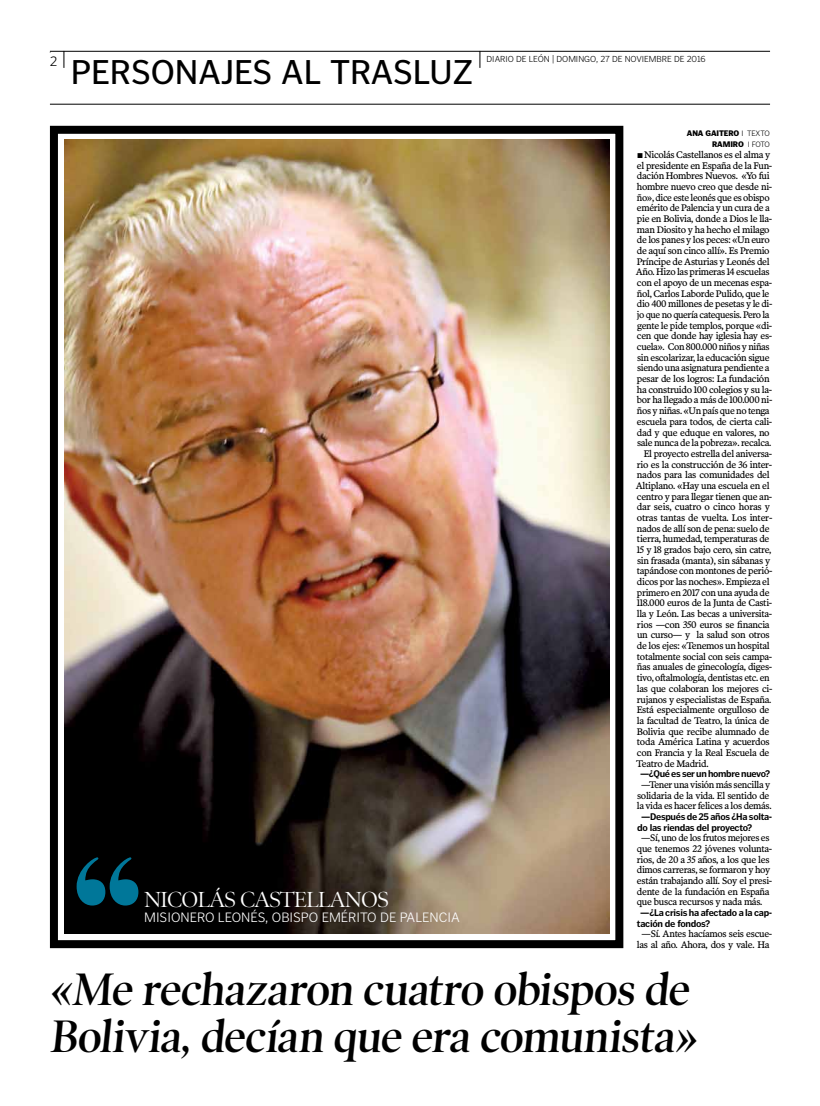
<style>
.page{position:relative;width:820px;height:1106px;background:#fff}
.page>*{position:absolute;margin:0;border:0;box-sizing:border-box;transform-origin:0 0}
.t1{font:46px/47px "Poynter OS Display Narrow Sembld";color:#000;scale:.95 1}
.t2{font:35px "Poynter Gothic Text";color:#000}
.t3{font:22px "Poynter OS Display";letter-spacing:-.025em;color:#fff}
.t4{font:300 14px "Poynter Gothic Text";color:#fff}
.t5{font:300 14px "Poynter Gothic Text";color:#000}
.t6{font:9.7px/10.7px "Poynter OS Text Three L";letter-spacing:-.03em;color:#000;text-align:center}
.t7{font:9.7px/10.7px "Poynter OS Text Three L";letter-spacing:-.03em;color:#000;text-align:center;scale:.96 1}
.t8{font:700 9.7px/10.7px "Poynter Gothic Text";letter-spacing:-.035em;color:#000;scale:.96 1}
.t9{font:700 9.7px/10.7px "Poynter Gothic Text";letter-spacing:-.035em;color:#000}
.t10{font:9.7px "Poynter OS Text Three L";letter-spacing:-.03em;color:#000;scale:.95 1}
.t11{font:300 9px "Poynter Gothic Text";color:#000}
.t12{font:900 8px/10.7px "Poynter Gothic Text";letter-spacing:-.01em;color:#000}
.t13{font:300 8px "Poynter Gothic Text";color:#000}
.s1{font-size:18px}
.s2{font-weight:300}
</style>
<div class="page">
<div style="left:50px;top:126px;width:573px;height:822px;border:8px solid #000"></div>
<img style="left:64px;top:140px;width:545px;height:793px">
<svg style="left:77px;top:857px;width:61px;height:48px;background:#003c4d"></svg>
<hr style="left:50px;top:104px;width:719px;height:1px;background:#000">
<hr style="left:50px;top:51px;width:719px;height:1px;background:#000">
<h3 class="t5" style="left:50px;top:53px;width:18px">2 <span class="s1">|</span></h3>
<h2 class="t2" style="left:71px;top:52px;width:404px">PERSONAJES AL TRASLUZ</h2>
<p class="t11" style="left:477px;top:54px;width:229px"><span class="s1">|</span> DIARIO DE LEÓN | DOMINGO, 27 DE NOVIEMBRE DE 2016</p>
<h3 class="t3" style="left:144px;top:886px;width:246px">NICOLÁS CASTELLANOS</h3>
<h3 class="t4" style="left:144px;top:909px;width:317px">MISIONERO LEONÉS, OBISPO EMÉRITO DE PALENCIA</h3>
<p class="t12" style="left:712px;top:128px;width:59px;text-indent:-25px">ANA GAITERO <span class="s2">I TEXTO<br></span>RAMIRO</p>
<p class="t13" style="left:747px;top:140px;width:23px">I FOTO</p>
<p class="t6" style="left:644px;top:149px;width:127px">Nicolás Castellanos es el alma y</p>
<p class="t6" style="left:636px;top:159px;width:137px">el presidente en España de la Fun-</p>
<p class="t6" style="left:636px;top:170px;width:134px">dación Hombres Nuevos. «Yo fui</p>
<p class="t6" style="left:636px;top:181px;width:137px">hombre nuevo creo que desde ni-</p>
<p class="t7" style="left:636px;top:191px;width:140px">ño», dice este leonés que es obispo</p>
<p class="t7" style="left:636px;top:202px;width:140px">emérito de Palencia y un cura de a</p>
<p class="t6" style="left:636px;top:213px;width:137px">pie en Bolivia, donde a Dios le lla-</p>
<p class="t6" style="left:636px;top:224px;width:134px">man Diosito y ha hecho el milago</p>
<p class="t7" style="left:636px;top:234px;width:140px">de los panes y los peces: «Un euro</p>
<p class="t6" style="left:636px;top:245px;width:134px">de aquí son cinco allí». Es Premio</p>
<p class="t6" style="left:636px;top:256px;width:134px">Príncipe de Asturias y Leonés del</p>
<p class="t7" style="left:635px;top:266px;width:141px">Año. Hizo las primeras 14 escuelas</p>
<p class="t6" style="left:636px;top:277px;width:137px">con el apoyo de un mecenas espa-</p>
<p class="t6" style="left:636px;top:288px;width:134px">ñol, Carlos Laborde Pulido, que le</p>
<p class="t7" style="left:636px;top:298px;width:143px">dio 400 millones de pesetas y le di-</p>
<p class="t10" style="left:636px;top:308px;width:141px">jo que no quería catequesis. Pero la</p>
<p class="t6" style="left:637px;top:320px;width:137px">gente le pide templos, porque «di-</p>
<p class="t6" style="left:636px;top:330px;width:137px">cen que donde hay iglesia hay es-</p>
<p class="t7" style="left:636px;top:341px;width:139px">cuela». Con 800.000 niños y niñas</p>
<p class="t6" style="left:636px;top:352px;width:134px">sin escolarizar, la educación sigue</p>
<p class="t7" style="left:636px;top:362px;width:139px">siendo una asignatura pendiente a</p>
<p class="t6" style="left:636px;top:373px;width:134px">pesar de los logros: La fundación</p>
<p class="t6" style="left:636px;top:384px;width:137px">ha construido 100 colegios y su la-</p>
<p class="t6" style="left:636px;top:394px;width:137px">bor ha llegado a más de 100.000 ni-</p>
<p class="t7" style="left:636px;top:405px;width:140px">ños y niñas. «Un país que no tenga</p>
<p class="t6" style="left:636px;top:416px;width:137px">escuela para todos, de cierta cali-</p>
<p class="t6" style="left:636px;top:426px;width:134px">dad y que eduque en valores, no</p>
<p class="t6" style="left:636px;top:437px;width:136px">sale nunca de la pobreza». recalca.</p>
<p class="t6" style="left:643px;top:448px;width:130px">El proyecto estrella del aniversa-</p>
<p class="t6" style="left:636px;top:458px;width:137px">rio es la construcción de 36 inter-</p>
<p class="t6" style="left:636px;top:469px;width:134px">nados para las comunidades del</p>
<p class="t6" style="left:635px;top:480px;width:135px">Altiplano. «Hay una escuela en el</p>
<p class="t6" style="left:636px;top:490px;width:137px">centro y para llegar tienen que an-</p>
<p class="t6" style="left:636px;top:501px;width:135px">dar seis, cuatro o cinco horas y</p>
<p class="t6" style="left:636px;top:512px;width:137px">otras tantas de vuelta. Los inter-</p>
<p class="t7" style="left:636px;top:522px;width:139px">nados de allí son de pena: suelo de</p>
<p class="t6" style="left:636px;top:533px;width:134px">tierra, humedad, temperaturas de</p>
<p class="t6" style="left:636px;top:544px;width:136px">15 y 18 grados bajo cero, sin catre,</p>
<p class="t6" style="left:636px;top:554px;width:134px">sin frasada (manta), sin sábanas y</p>
<p class="t7" style="left:636px;top:565px;width:142px">tapándose con montones de perió-</p>
<p class="t6" style="left:636px;top:576px;width:134px">dicos por las noches». Empieza el</p>
<p class="t6" style="left:636px;top:586px;width:134px">primero en 2017 con una ayuda de</p>
<p class="t6" style="left:636px;top:597px;width:137px">118.000 euros de la Junta de Casti-</p>
<p class="t6" style="left:636px;top:608px;width:137px">lla y León. Las becas a universita-</p>
<p class="t6" style="left:636px;top:618px;width:134px">rios —con 350 euros se financia</p>
<p class="t6" style="left:636px;top:629px;width:134px">un curso— y la salud son otros</p>
<p class="t6" style="left:636px;top:640px;width:134px">de los ejes: «Tenemos un hospital</p>
<p class="t6" style="left:636px;top:651px;width:137px">totalmente social con seis campa-</p>
<p class="t6" style="left:636px;top:661px;width:137px">ñas anuales de ginecología, diges-</p>
<p class="t7" style="left:636px;top:672px;width:139px">tivo, oftalmología, dentistas etc. en</p>
<p class="t6" style="left:636px;top:683px;width:137px">las que colaboran los mejores ci-</p>
<p class="t6" style="left:636px;top:693px;width:136px">rujanos y especialistas de España.</p>
<p class="t6" style="left:636px;top:704px;width:134px">Está especialmente orgulloso de</p>
<p class="t6" style="left:636px;top:715px;width:134px">la facultad de Teatro, la única de</p>
<p class="t6" style="left:636px;top:725px;width:134px">Bolivia que recibe alumnado de</p>
<p class="t6" style="left:636px;top:736px;width:134px">toda América Latina y acuerdos</p>
<p class="t6" style="left:636px;top:747px;width:134px">con Francia y la Real Escuela de</p>
<p class="t6" style="left:636px;top:757px;width:74px">Teatro de Madrid.</p>
<p class="t8" style="left:639px;top:768px;width:137px">—¿Qué es ser un hombre nuevo?</p>
<p class="t7" style="left:636px;top:779px;width:142px">—Tener una visión más sencilla y solidaria de la vida. El sentido de la vida es hacer felices a los demás.</p>
<p class="t8" style="left:636px;top:811px;width:142px;text-indent:4px">—Después de 25 años ¿Ha solta&shy;do las riendas del proyecto?</p>
<p class="t7" style="left:636px;top:832px;width:142px;text-align:left;text-indent:4px">—Sí, uno de los frutos mejores es que tenemos 22 jóvenes volunta&shy;rios, de 20 a 35 años, a los que les dimos carreras, se formaron y hoy están trabajando allí. Soy el presi&shy;dente de la fundación en España que busca recursos y nada más.</p>
<p class="t9" style="left:636px;top:907px;width:137px;text-indent:3px">—¿La crisis ha afectado a la cap&shy;tación de fondos?</p>
<p class="t6" style="left:636px;top:928px;width:137px">—Sí. Antes hacíamos seis escue&shy;las al año. Ahora, dos y vale. Ha</p>
<h1 class="t1" style="left:50px;top:966px;width:687px">«Me rechazaron cuatro obispos de<br>Bolivia, decían que era comunista»</h1>
</div>
